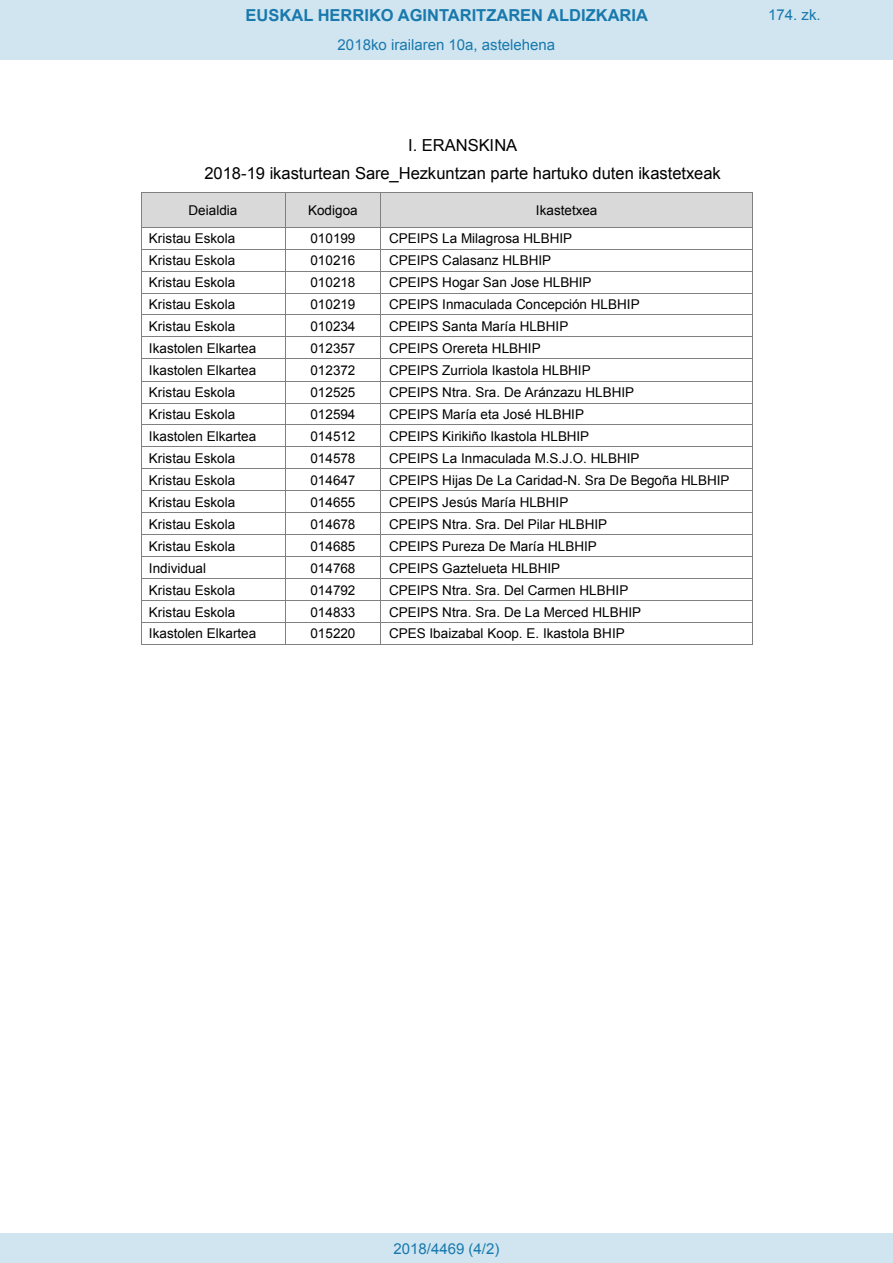
<style>
.page{position:relative;width:893px;height:1263px;background:#fff}
.page>*{position:absolute;margin:0;border:0;box-sizing:border-box;transform-origin:0 0}
.t1{font:16.5px/27.9px "Arial";color:#000;text-align:center}
.t2{font:700 16.5px "Arial";color:#1879ad}
.Paginacion_Centro{font:15px "Arial";color:#1879ad}
.t3{font:13.5px "Arial";color:#000}
</style>
<div class="page">
<div style="left:141px;top:193px;width:144px;height:34px;background:#d9d9d9"></div>
<div style="left:286px;top:193px;width:95px;height:34px;background:#d9d9d9"></div>
<div style="left:381px;top:193px;width:371px;height:34px;background:#d9d9d9"></div>
<hr style="left:141px;top:192px;width:144px;height:1px;background:#808080">
<hr style="left:286px;top:192px;width:95px;height:1px;background:#808080">
<hr style="left:381px;top:192px;width:371px;height:1px;background:#808080">
<hr style="left:141px;top:193px;width:1px;height:34px;background:#808080">
<hr style="left:285px;top:193px;width:1px;height:34px;background:#808080">
<hr style="left:381px;top:193px;width:1px;height:34px;background:#808080">
<hr style="left:752px;top:193px;width:1px;height:34px;background:#808080">
<hr style="left:141px;top:227px;width:144px;height:1px;background:#808080">
<hr style="left:286px;top:227px;width:95px;height:1px;background:#808080">
<hr style="left:381px;top:227px;width:371px;height:1px;background:#808080">
<hr style="left:141px;top:249px;width:144px;height:1px;background:#808080">
<hr style="left:286px;top:249px;width:95px;height:1px;background:#808080">
<hr style="left:381px;top:249px;width:371px;height:1px;background:#808080">
<hr style="left:141px;top:271px;width:144px;height:1px;background:#808080">
<hr style="left:286px;top:271px;width:95px;height:1px;background:#808080">
<hr style="left:381px;top:271px;width:371px;height:1px;background:#808080">
<hr style="left:141px;top:293px;width:144px;height:1px;background:#808080">
<hr style="left:286px;top:293px;width:95px;height:1px;background:#808080">
<hr style="left:381px;top:293px;width:371px;height:1px;background:#808080">
<hr style="left:141px;top:315px;width:144px;height:1px;background:#808080">
<hr style="left:286px;top:315px;width:95px;height:1px;background:#808080">
<hr style="left:381px;top:315px;width:371px;height:1px;background:#808080">
<hr style="left:141px;top:337px;width:144px;height:1px;background:#808080">
<hr style="left:286px;top:337px;width:95px;height:1px;background:#808080">
<hr style="left:381px;top:337px;width:371px;height:1px;background:#808080">
<hr style="left:141px;top:359px;width:144px;height:1px;background:#808080">
<hr style="left:286px;top:359px;width:95px;height:1px;background:#808080">
<hr style="left:381px;top:359px;width:371px;height:1px;background:#808080">
<hr style="left:141px;top:381px;width:144px;height:1px;background:#808080">
<hr style="left:286px;top:381px;width:95px;height:1px;background:#808080">
<hr style="left:381px;top:381px;width:371px;height:1px;background:#808080">
<hr style="left:141px;top:403px;width:144px;height:1px;background:#808080">
<hr style="left:286px;top:403px;width:95px;height:1px;background:#808080">
<hr style="left:381px;top:403px;width:371px;height:1px;background:#808080">
<hr style="left:141px;top:425px;width:144px;height:1px;background:#808080">
<hr style="left:286px;top:425px;width:95px;height:1px;background:#808080">
<hr style="left:381px;top:425px;width:371px;height:1px;background:#808080">
<hr style="left:141px;top:447px;width:144px;height:1px;background:#808080">
<hr style="left:286px;top:447px;width:95px;height:1px;background:#808080">
<hr style="left:381px;top:447px;width:371px;height:1px;background:#808080">
<hr style="left:141px;top:468px;width:144px;height:1px;background:#808080">
<hr style="left:286px;top:468px;width:95px;height:1px;background:#808080">
<hr style="left:381px;top:468px;width:371px;height:1px;background:#808080">
<hr style="left:141px;top:490px;width:144px;height:1px;background:#808080">
<hr style="left:286px;top:490px;width:95px;height:1px;background:#808080">
<hr style="left:381px;top:490px;width:371px;height:1px;background:#808080">
<hr style="left:141px;top:512px;width:144px;height:1px;background:#808080">
<hr style="left:286px;top:512px;width:95px;height:1px;background:#808080">
<hr style="left:381px;top:512px;width:371px;height:1px;background:#808080">
<hr style="left:141px;top:534px;width:144px;height:1px;background:#808080">
<hr style="left:286px;top:534px;width:95px;height:1px;background:#808080">
<hr style="left:381px;top:534px;width:371px;height:1px;background:#808080">
<hr style="left:141px;top:556px;width:144px;height:1px;background:#808080">
<hr style="left:286px;top:556px;width:95px;height:1px;background:#808080">
<hr style="left:381px;top:556px;width:371px;height:1px;background:#808080">
<hr style="left:141px;top:578px;width:144px;height:1px;background:#808080">
<hr style="left:286px;top:578px;width:95px;height:1px;background:#808080">
<hr style="left:381px;top:578px;width:371px;height:1px;background:#808080">
<hr style="left:141px;top:600px;width:144px;height:1px;background:#808080">
<hr style="left:286px;top:600px;width:95px;height:1px;background:#808080">
<hr style="left:381px;top:600px;width:371px;height:1px;background:#808080">
<hr style="left:141px;top:622px;width:144px;height:1px;background:#808080">
<hr style="left:286px;top:622px;width:95px;height:1px;background:#808080">
<hr style="left:381px;top:622px;width:371px;height:1px;background:#808080">
<svg style="left:141px;top:228px;width:1px;height:416px"></svg>
<hr style="left:141px;top:644px;width:144px;height:1px;background:#808080">
<svg style="left:285px;top:227px;width:1px;height:418px"></svg>
<hr style="left:286px;top:644px;width:95px;height:1px;background:#808080">
<hr style="left:381px;top:644px;width:371px;height:1px;background:#808080">
<svg style="left:752px;top:227px;width:1px;height:418px"></svg>
<div style="left:0;top:0;width:893px;height:60px;background:#d0e5f0"></div>
<div style="left:0;top:1233px;width:893px;height:30px;background:#d0e5f0"></div>
<p class="t2" style="left:246px;top:4px;width:404px">EUSKAL HERRIKO AGINTARITZAREN ALDIZKARIA</p>
<p class="Paginacion_Centro" style="left:768px;top:5px;width:54px">174. zk.</p>
<p class="Paginacion_Centro" style="left:338px;top:35px;width:219px">2018ko irailaren 10a, astelehena</p>
<p class="t1" style="left:204px;top:132px;width:518px">I. ERANSKINA<br>2018-19 ikasturtean Sare_Hezkuntzan parte hartuko duten ikastetxeak</p>
<p class="t3" style="left:189px;top:201px;width:50px">Deialdia</p>
<p class="t3" style="left:308px;top:201px;width:51px">Kodigoa</p>
<p class="t3" style="left:536px;top:201px;width:63px">Ikastetxea</p>
<p class="t3" style="left:149px;top:229px;width:88px">Kristau Eskola</p>
<p class="t3" style="left:310px;top:229px;width:47px">010199</p>
<p class="t3" style="left:389px;top:229px;width:185px">CPEIPS La Milagrosa HLBHIP</p>
<p class="t3" style="left:149px;top:251px;width:88px">Kristau Eskola</p>
<p class="t3" style="left:310px;top:251px;width:47px">010216</p>
<p class="t3" style="left:389px;top:251px;width:164px">CPEIPS Calasanz HLBHIP</p>
<p class="t3" style="left:149px;top:273px;width:88px">Kristau Eskola</p>
<p class="t3" style="left:310px;top:273px;width:47px">010218</p>
<p class="t3" style="left:389px;top:273px;width:204px">CPEIPS Hogar San Jose HLBHIP</p>
<p class="t3" style="left:149px;top:295px;width:88px">Kristau Eskola</p>
<p class="t3" style="left:310px;top:295px;width:47px">010219</p>
<p class="t3" style="left:389px;top:295px;width:252px">CPEIPS Inmaculada Concepción HLBHIP</p>
<p class="t3" style="left:149px;top:317px;width:88px">Kristau Eskola</p>
<p class="t3" style="left:310px;top:317px;width:47px">010234</p>
<p class="t3" style="left:389px;top:317px;width:181px">CPEIPS Santa María HLBHIP</p>
<p class="t3" style="left:149px;top:339px;width:109px">Ikastolen Elkartea</p>
<p class="t3" style="left:310px;top:339px;width:47px">012357</p>
<p class="t3" style="left:389px;top:339px;width:153px">CPEIPS Orereta HLBHIP</p>
<p class="t3" style="left:149px;top:361px;width:109px">Ikastolen Elkartea</p>
<p class="t3" style="left:310px;top:361px;width:47px">012372</p>
<p class="t3" style="left:389px;top:361px;width:203px">CPEIPS Zurriola Ikastola HLBHIP</p>
<p class="t3" style="left:149px;top:383px;width:88px">Kristau Eskola</p>
<p class="t3" style="left:310px;top:383px;width:47px">012525</p>
<p class="t3" style="left:389px;top:383px;width:247px">CPEIPS Ntra. Sra. De Aránzazu HLBHIP</p>
<p class="t3" style="left:149px;top:405px;width:88px">Kristau Eskola</p>
<p class="t3" style="left:310px;top:405px;width:47px">012594</p>
<p class="t3" style="left:389px;top:405px;width:197px">CPEIPS María eta José HLBHIP</p>
<p class="t3" style="left:149px;top:427px;width:109px">Ikastolen Elkartea</p>
<p class="t3" style="left:310px;top:427px;width:47px">014512</p>
<p class="t3" style="left:389px;top:427px;width:202px">CPEIPS Kirikiño Ikastola HLBHIP</p>
<p class="t3" style="left:149px;top:449px;width:88px">Kristau Eskola</p>
<p class="t3" style="left:310px;top:449px;width:47px">014578</p>
<p class="t3" style="left:389px;top:449px;width:252px">CPEIPS La Inmaculada M.S.J.O. HLBHIP</p>
<p class="t3" style="left:149px;top:471px;width:88px">Kristau Eskola</p>
<p class="t3" style="left:310px;top:471px;width:47px">014647</p>
<p class="t3" style="left:389px;top:471px;width:342px">CPEIPS Hijas De La Caridad-N. Sra De Begoña HLBHIP</p>
<p class="t3" style="left:149px;top:493px;width:88px">Kristau Eskola</p>
<p class="t3" style="left:310px;top:493px;width:47px">014655</p>
<p class="t3" style="left:389px;top:493px;width:181px">CPEIPS Jesús María HLBHIP</p>
<p class="t3" style="left:149px;top:515px;width:88px">Kristau Eskola</p>
<p class="t3" style="left:310px;top:515px;width:47px">014678</p>
<p class="t3" style="left:389px;top:515px;width:220px">CPEIPS Ntra. Sra. Del Pilar HLBHIP</p>
<p class="t3" style="left:149px;top:537px;width:88px">Kristau Eskola</p>
<p class="t3" style="left:310px;top:537px;width:47px">014685</p>
<p class="t3" style="left:389px;top:537px;width:209px">CPEIPS Pureza De María HLBHIP</p>
<p class="t3" style="left:149px;top:559px;width:59px">Individual</p>
<p class="t3" style="left:310px;top:559px;width:47px">014768</p>
<p class="t3" style="left:389px;top:559px;width:173px">CPEIPS Gaztelueta HLBHIP</p>
<p class="t3" style="left:149px;top:581px;width:88px">Kristau Eskola</p>
<p class="t3" style="left:310px;top:581px;width:47px">014792</p>
<p class="t3" style="left:389px;top:581px;width:241px">CPEIPS Ntra. Sra. Del Carmen HLBHIP</p>
<p class="t3" style="left:149px;top:603px;width:88px">Kristau Eskola</p>
<p class="t3" style="left:310px;top:603px;width:47px">014833</p>
<p class="t3" style="left:389px;top:603px;width:254px">CPEIPS Ntra. Sra. De La Merced HLBHIP</p>
<p class="t3" style="left:149px;top:625px;width:109px">Ikastolen Elkartea</p>
<p class="t3" style="left:310px;top:625px;width:47px">015220</p>
<p class="t3" style="left:389px;top:625px;width:237px">CPES Ibaizabal Koop. E. Ikastola BHIP</p>
<p class="Paginacion_Centro" style="left:393px;top:1238px;width:107px">2018/4469 (4/2)</p>
</div>
